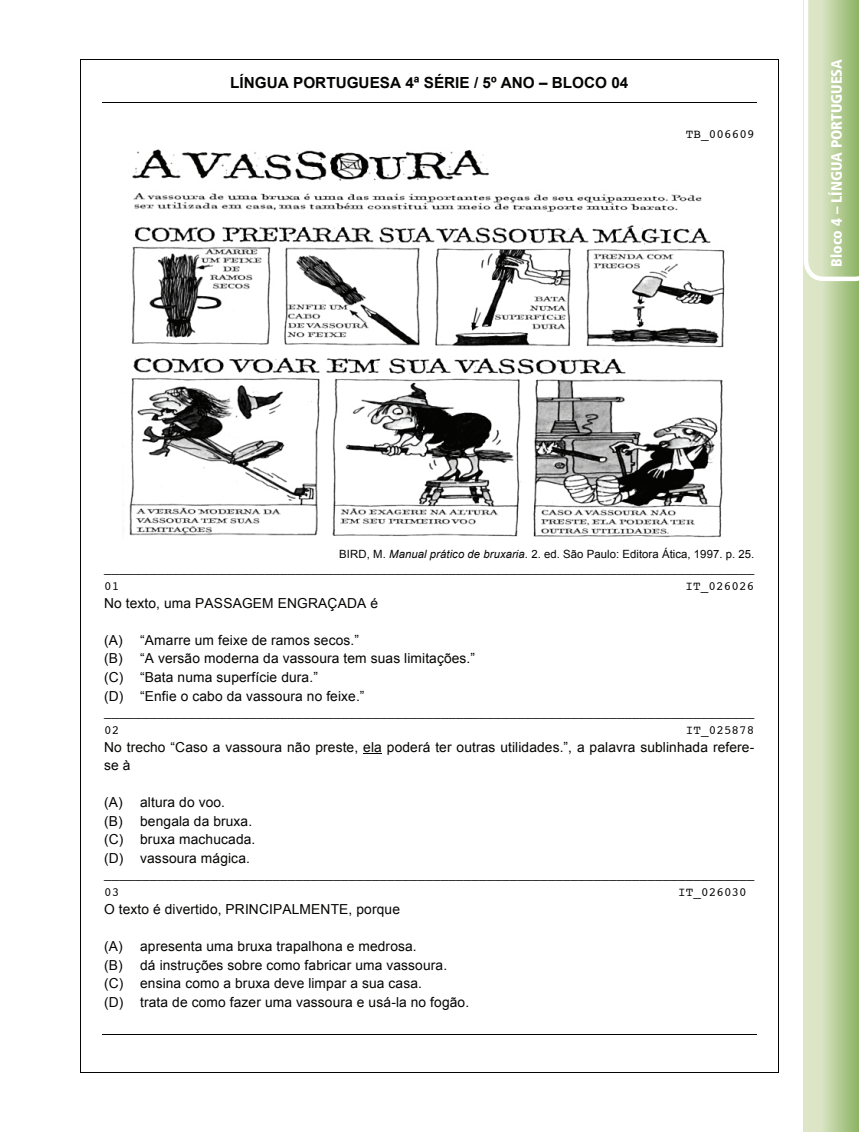
<style>
.page{position:relative;width:859px;height:1132px;background:#fff}
.page>*{position:absolute;margin:0;border:0;box-sizing:border-box;transform-origin:0 0}
.t1{font:700 15.3px "Arial";color:#040503}
.t2{font:900 condensed 15px "Frutiger";color:#fff}
.t3{font:13.8px/18.6px "Arial";letter-spacing:.01em;color:#040503}
.t4{font:12.6px/18px "Courier";letter-spacing:.01em;color:#040503}
.t5{font:11.25px "Arial";letter-spacing:.005em;color:#040503}
.s1{font-style:italic}
</style>
<div class="page">
<svg style="left:804px;top:281px;width:55px;height:850px;background:#c6d7ab"></svg>
<hr style="left:102px;top:102px;width:654px;height:1px;background:#040503">
<hr style="left:102px;top:1033px;width:654px;height:1px;background:#040503">
<img style="left:122px;top:149px;width:603px;height:389px">
<hr style="left:80px;top:59px;width:698px;height:1px;background:#040503">
<hr style="left:80px;top:60px;width:1px;height:1011px;background:#040503">
<hr style="left:778px;top:60px;width:1px;height:1011px;background:#040503">
<hr style="left:80px;top:1071px;width:698px;height:1px;background:#040503">
<svg style="left:804px;top:0;width:55px;height:281px;background:#c2d6a8"></svg>
<p class="t1" style="left:230px;top:74px;width:400px">LÍNGUA PORTUGUESA 4ª SÉRIE / 5º ANO – BLOCO 04</p>
<p class="t4" style="left:686px;top:126px;width:70px">TB_006609</p>
<p class="t2" style="left:828px;top:266px;width:209px;rotate:-90deg">Bloco 4 – Língua Portuguesa</p>
<p class="t5" style="left:339px;top:547px;width:417px">BIRD, M. <span class="s1">Manual prático de bruxaria</span>. 2. ed. São Paulo: Editora Ática, 1997. p. 25.</p>
<p class="t4" style="left:104px;top:559px;width:652px">_____________________________________________________________________________________<br>01</p>
<p class="t4" style="left:685px;top:577px;width:70px">IT_026026</p>
<p class="t3" style="left:104px;top:593px;width:276px">No texto, uma PASSAGEM ENGRAÇADA é</p>
<p class="t3" style="left:104px;top:630px;width:373px">(A) “Amarre um feixe de ramos secos.”<br>(B) “A versão moderna da vassoura tem suas limitações.” (C) “Bata numa superfície dura.”<br>(D) “Enfie o cabo da vassoura no feixe.”</p>
<p class="t4" style="left:104px;top:703px;width:652px">_____________________________________________________________________________________<br>02</p>
<p class="t4" style="left:686px;top:721px;width:70px">IT_025878</p>
<p class="t3" style="left:104px;top:737px;width:652px">No trecho “Caso a vassoura não preste, ela poderá ter outras utilidades.”, a palavra sublinhada refere&shy;se à</p>
<p class="t3" style="left:104px;top:793px;width:153px">(A) altura do voo.<br>(B) bengala da bruxa. (C) bruxa machucada. (D) vassoura mágica.</p>
<p class="t4" style="left:104px;top:866px;width:652px">_____________________________________________________________________________________<br>03</p>
<p class="t4" style="left:678px;top:883px;width:70px">IT_026030</p>
<p class="t3" style="left:104px;top:899px;width:297px">O texto é divertido, PRINCIPALMENTE, porque</p>
<p class="t3" style="left:104px;top:936px;width:367px">(A) apresenta uma bruxa trapalhona e medrosa.<br>(B) dá instruções sobre como fabricar uma vassoura. (C) ensina como a bruxa deve limpar a sua casa.<br>(D) trata de como fazer uma vassoura e usá-la no fogão.</p>
</div>
